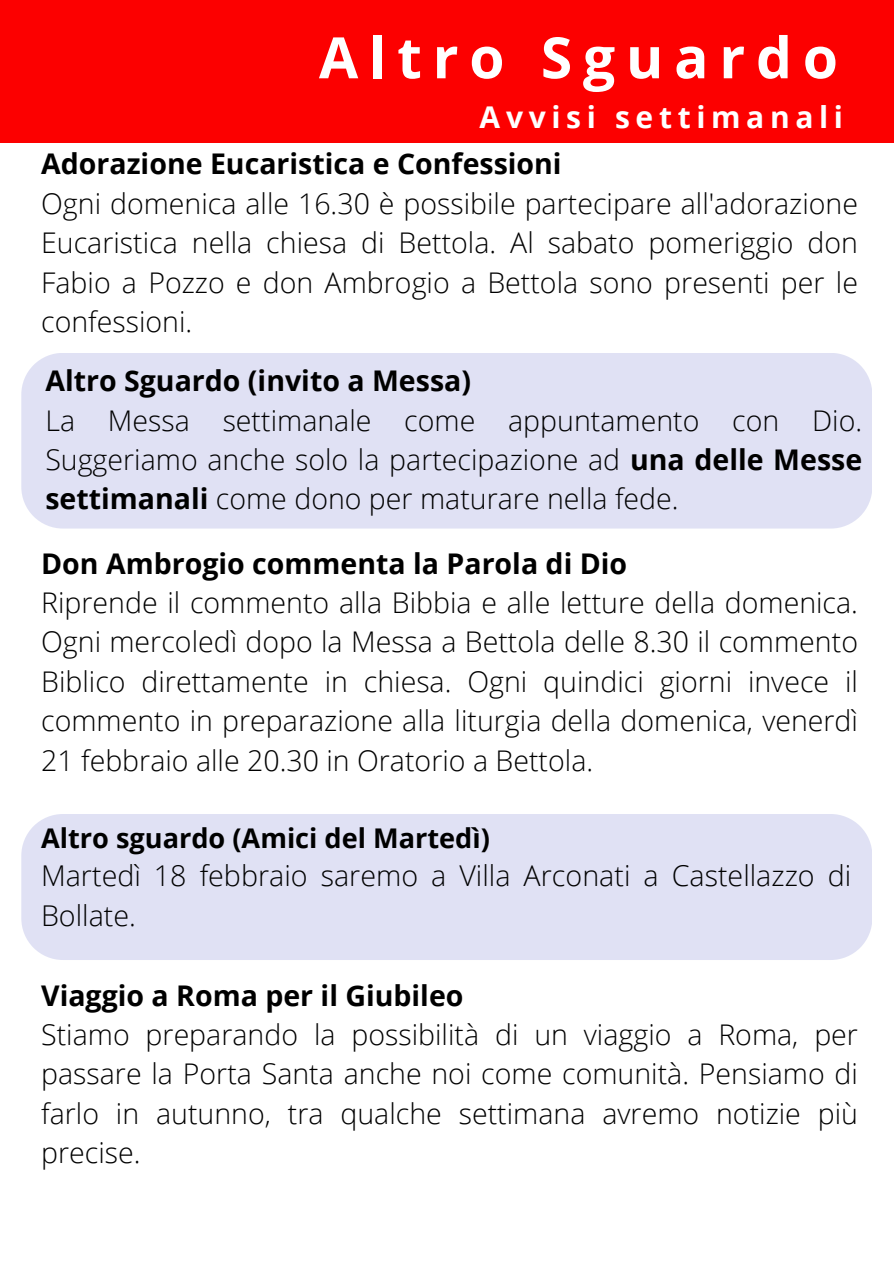
<style>
.page{position:relative;width:894px;height:1264px;background:#fff}
.page>*{position:absolute;margin:0;border:0;box-sizing:border-box;transform-origin:0 0}
.t1{font:700 57px "Open Sans";letter-spacing:.19em;color:#fff}
.t2{font:700 30px "Open Sans";letter-spacing:.19em;color:#fff}
.t3{font:300 28.65px/39.3px "Open Sans";color:#000}
.t4{font:300 28.5px/39.3px "Open Sans";color:#000;text-align:justify}
.t5{font:700 28.5px "Open Sans";color:#000}
.t6{font:700 27.15px "Open Sans";color:#000}
.s1{font-weight:700}
</style>
<div class="page">
<div style="left:0;top:0;width:893px;height:142px;background:#fc0000"></div>
<div style="left:21px;top:353px;width:850px;height:175px;background:#e0e1f4"></div>
<div style="left:21px;top:814px;width:850px;height:146px;background:#e0e1f4"></div>
<p class="t1" style="left:319px;top:17px;width:520px">Altro Sguardo</p>
<p class="t2" style="left:479px;top:96px;width:365px">Avvisi settimanali</p>
<p class="t5" style="left:41px;top:144px;width:522px">Adorazione Eucaristica e Confessioni</p>
<p class="t4" style="left:41px;top:183px;width:818px">Ogni domenica alle 16.30 è possibile partecipare all'adorazione Eucaristica nella chiesa di Bettola. Al sabato pomeriggio don Fabio a Pozzo e don Ambrogio a Bettola sono presenti per le confessioni.</p>
<h1 class="t5" style="left:45px;top:361px;width:427px">Altro Sguardo (invito a Messa)</h1>
<p class="t4" style="left:45px;top:400px;width:818px">La Messa settimanale come appuntamento con Dio.<br>Suggeriamo anche solo la partecipazione ad <span class="s1">una delle Messe settimanali</span> come dono per maturare nella fede.</p>
<p class="t5" style="left:41px;top:543px;width:587px">Don Ambrogio commenta la Parola di Dio</p>
<p class="t4" style="left:41px;top:582px;width:818px">Riprende il commento alla Bibbia e alle letture della domenica.<br>Ogni mercoledì dopo la Messa a Bettola delle 8.30 il commento Biblico direttamente in chiesa. Ogni quindici giorni invece il commento in preparazione alla liturgia della domenica, venerdì 21 febbraio alle 20.30 in Oratorio a Bettola.</p>
<p class="t6" style="left:41px;top:819px;width:450px">Altro sguardo (Amici del Martedì)</p>
<p class="t3" style="left:41px;top:855px;width:811px">Martedì 18 febbraio saremo a Villa Arconati a Castellazzo di<br>Bollate.</p>
<p class="t5" style="left:41px;top:975px;width:423px">Viaggio a Roma per il Giubileo</p>
<p class="t4" style="left:41px;top:1014px;width:818px">Stiamo preparando la possibilità di un viaggio a Roma, per passare la Porta Santa anche noi come comunità. Pensiamo di farlo in autunno, tra qualche settimana avremo notizie più precise.</p>
</div>
